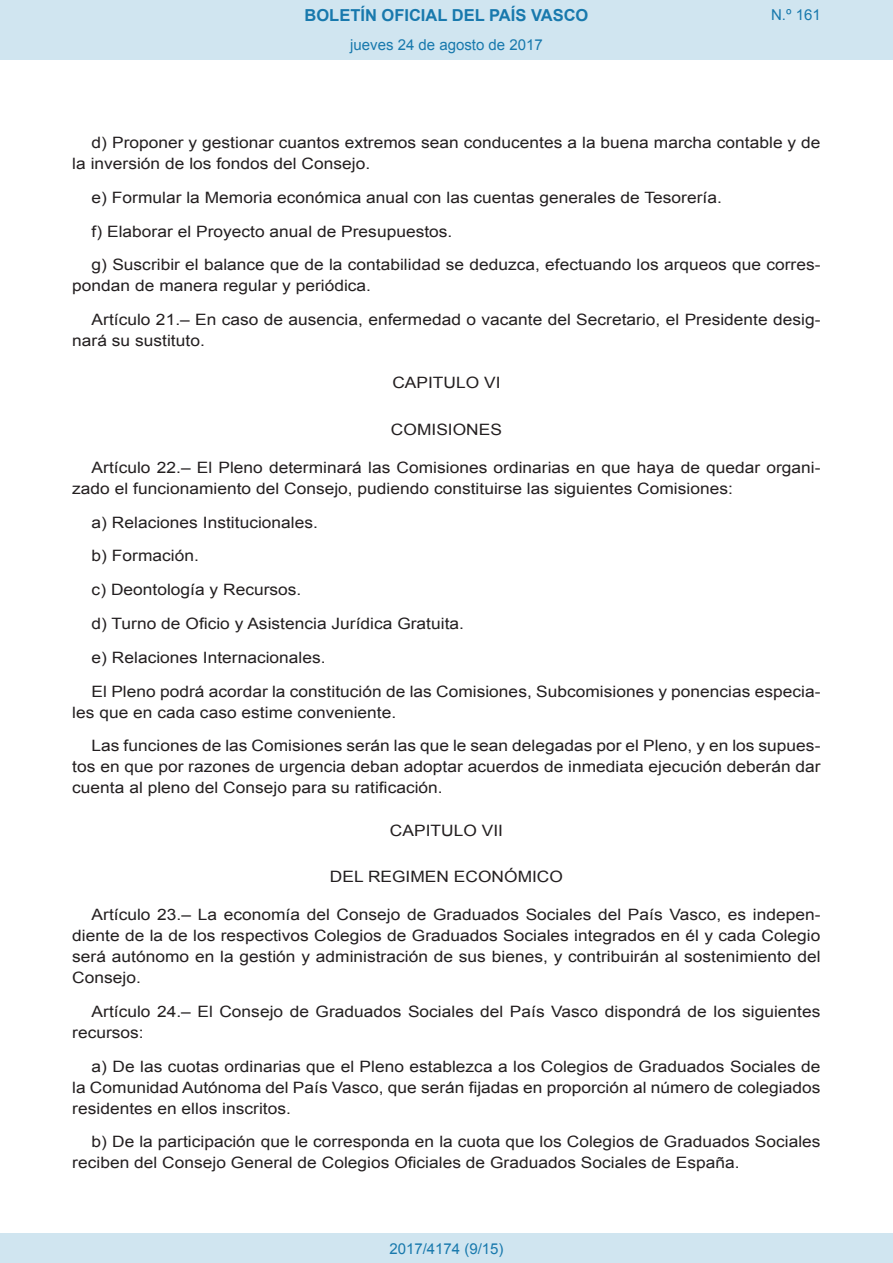
<style>
.page{position:relative;width:893px;height:1263px;background:#fff}
.page>*{position:absolute;margin:0;border:0;box-sizing:border-box;transform-origin:0 0}
.t1{font:700 16.5px "Arial";color:#1879ad}
.BOPVDetalle{font:15.6px/21px "Arial";color:#231f20;scale:1.11 1}
.BOPVClave{font:15.6px "Arial";color:#231f20;scale:1.11 1}
.Paginacion_Centro{font:15px "Arial";color:#1879ad}
</style>
<div class="page">
<div style="left:0;top:0;width:893px;height:60px;background:#d0e5f0"></div>
<div style="left:0;top:1233px;width:893px;height:30px;background:#d0e5f0"></div>
<p class="t1" style="left:305px;top:4px;width:285px">BOLETÍN OFICIAL DEL PAÍS VASCO</p>
<p class="Paginacion_Centro" style="left:350px;top:35px;width:194px">jueves 24 de agosto de 2017</p>
<p class="Paginacion_Centro" style="left:771px;top:5px;width:51px">N.º 161</p>
<p class="BOPVDetalle" style="left:72px;top:132px;width:676px;text-indent:19px">d) Proponer y gestionar cuantos extremos sean conducentes a la buena marcha contable y de la inversión de los fondos del Consejo.</p>
<p class="BOPVDetalle" style="left:92px;top:187px;width:569px">e) Formular la Memoria económica anual con las cuentas generales de Tesorería.</p>
<p class="BOPVDetalle" style="left:92px;top:221px;width:326px">f) Elaborar el Proyecto anual de Presupuestos.</p>
<p class="BOPVDetalle" style="left:72px;top:255px;width:676px;text-indent:19px">g) Suscribir el balance que de la contabilidad se deduzca, efectuando los arqueos que corres&shy;pondan de manera regular y periódica.</p>
<p class="BOPVDetalle" style="left:72px;top:309px;width:676px;text-indent:19px">Artículo 21.– En caso de ausencia, enfermedad o vacante del Secretario, el Presidente desig&shy;nará su sustituto.</p>
<p class="BOPVClave" style="left:392px;top:373px;width:99px">CAPITULO VI</p>
<p class="BOPVClave" style="left:391px;top:419px;width:102px">COMISIONES</p>
<p class="BOPVDetalle" style="left:72px;top:457px;width:676px;text-indent:19px">Artículo 22.– El Pleno determinará las Comisiones ordinarias en que haya de quedar organi&shy;zado el funcionamiento del Consejo, pudiendo constituirse las siguientes Comisiones:</p>
<p class="BOPVDetalle" style="left:92px;top:512px;width:205px">a) Relaciones Institucionales.</p>
<p class="BOPVDetalle" style="left:92px;top:546px;width:98px">b) Formación.</p>
<p class="BOPVDetalle" style="left:92px;top:579px;width:191px">c) Deontología y Recursos.</p>
<p class="BOPVDetalle" style="left:92px;top:613px;width:337px">d) Turno de Oficio y Asistencia Jurídica Gratuita.</p>
<p class="BOPVDetalle" style="left:92px;top:647px;width:212px">e) Relaciones Internacionales.</p>
<p class="BOPVDetalle" style="left:72px;top:681px;width:676px;text-indent:19px">El Pleno podrá acordar la constitución de las Comisiones, Subcomisiones y ponencias especia&shy;les que en cada caso estime conveniente.</p>
<p class="BOPVDetalle" style="left:72px;top:735px;width:676px;text-align:justify;text-indent:19px">Las funciones de las Comisiones serán las que le sean delegadas por el Pleno, y en los supues&shy;tos en que por razones de urgencia deban adoptar acuerdos de inmediata ejecución deberán dar cuenta al pleno del Consejo para su ratificación.</p>
<p class="BOPVClave" style="left:390px;top:820px;width:103px">CAPITULO VII</p>
<p class="BOPVClave" style="left:330px;top:866px;width:211px">DEL REGIMEN ECONÓMICO</p>
<p class="BOPVDetalle" style="left:72px;top:904px;width:676px;text-align:justify;text-indent:19px">Artículo 23.– La economía del Consejo de Graduados Sociales del País Vasco, es indepen&shy;diente de la de los respectivos Colegios de Graduados Sociales integrados en él y cada Colegio será autónomo en la gestión y administración de sus bienes, y contribuirán al sostenimiento del Consejo.</p>
<p class="BOPVDetalle" style="left:72px;top:1001px;width:676px;text-indent:19px">Artículo 24.– El Consejo de Graduados Sociales del País Vasco dispondrá de los siguientes recursos:</p>
<p class="BOPVDetalle" style="left:72px;top:1056px;width:676px;text-align:justify;text-indent:19px">a) De las cuotas ordinarias que el Pleno establezca a los Colegios de Graduados Sociales de la Comunidad Autónoma del País Vasco, que serán fijadas en proporción al número de colegiados residentes en ellos inscritos.</p>
<p class="BOPVDetalle" style="left:72px;top:1131px;width:676px;text-indent:19px">b) De la participación que le corresponda en la cuota que los Colegios de Graduados Sociales reciben del Consejo General de Colegios Oficiales de Graduados Sociales de España.</p>
<p class="Paginacion_Centro" style="left:389px;top:1238px;width:116px">2017/4174 (9/15)</p>
</div>
